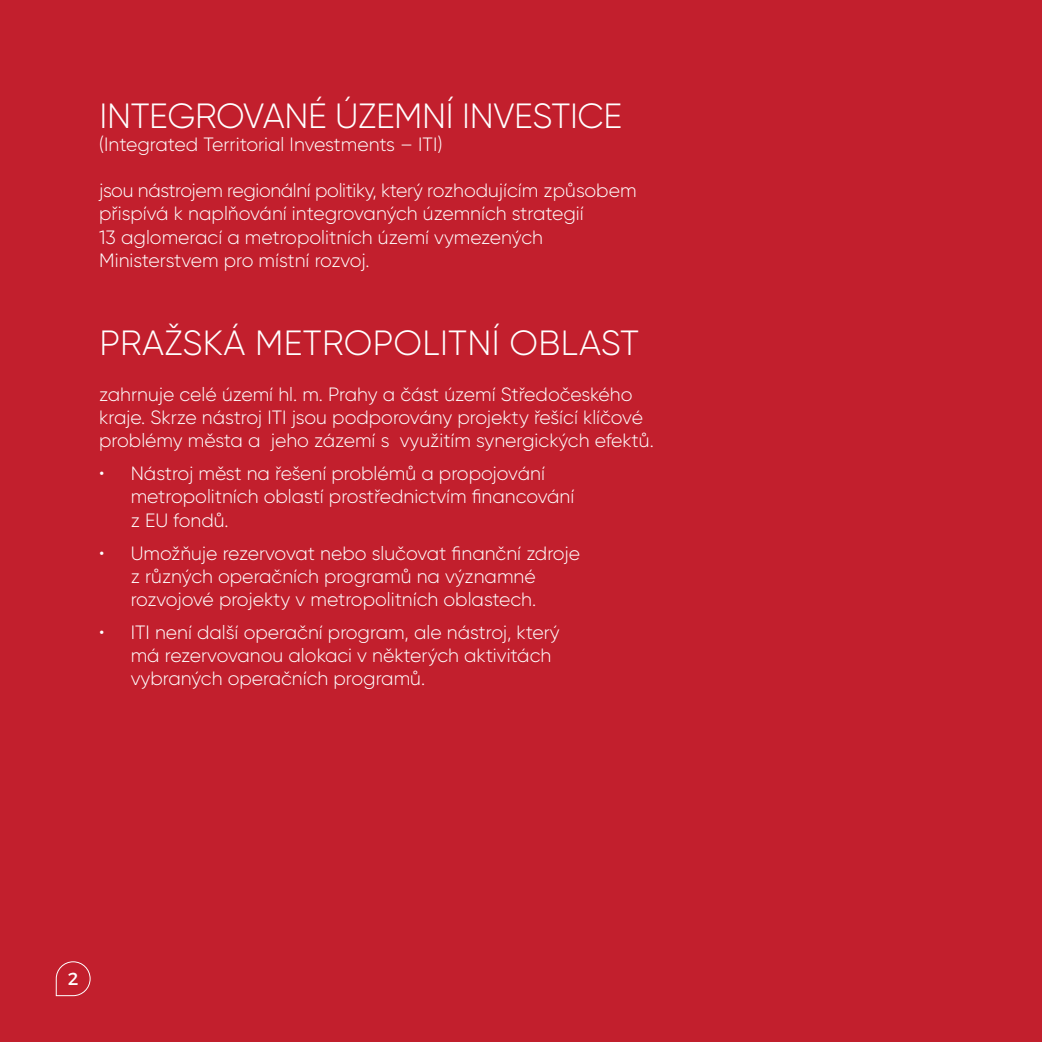
<style>
.page{position:relative;width:1042px;height:1042px;background:#c21f2d}
.page>*{position:absolute;margin:0;border:0;box-sizing:border-box;transform-origin:0 0}
.t1{font:300 35px "Gilroy";letter-spacing:-.01em;color:#fff}
.t2{font:300 35px "Gilroy";letter-spacing:.01em;color:#fff}
.t3{font:300 19.25px/23.1px "Gilroy";color:#fff}
.t4{font:17.5px "Montserrat";color:#fff}
</style>
<div class="page">
<svg style="left:55px;top:961px;width:36px;height:35px"></svg>
<p class="t1" style="left:99px;top:94px;width:524px">INTEGROVANÉ ÚZEMNÍ INVESTICE</p>
<p class="t3" style="left:99px;top:133px;width:345px">(Integrated Territorial Investments – ITI)</p>
<p class="t3" style="left:99px;top:179px;width:539px">jsou nástrojem regionální politiky, který rozhodujícím způsobem přispívá k naplňování integrovaných územních strategií<br>13 aglomerací a metropolitních území vymezených Ministerstvem pro místní rozvoj.</p>
<p class="t2" style="left:99px;top:321px;width:541px">PRAŽSKÁ METROPOLITNÍ OBLAST</p>
<p class="t3" style="left:99px;top:383px;width:556px">zahrnuje celé území hl. m. Prahy a část území Středočeského kraje. Skrze nástroj ITI jsou podporovány projekty řešící klíčové problémy města a jeho zázemí s využitím synergických efektů.</p>
<p class="t3" style="left:131px;top:462px;width:445px;text-indent:-32px">• Nástroj měst na řešení problémů a propojování metropolitních oblastí prostřednictvím financování z EU fondů.</p>
<p class="t3" style="left:131px;top:541px;width:451px;text-indent:-32px">• Umožňuje rezervovat nebo slučovat finanční zdroje z různých operačních programů na významné rozvojové projekty v metropolitních oblastech.</p>
<p class="t3" style="left:131px;top:620px;width:430px;text-indent:-32px">• ITI není další operační program, ale nástroj, který má rezervovanou alokaci v některých aktivitách vybraných operačních programů.</p>
<p class="t4" style="left:68px;top:964px;width:12px">2</p>
</div>
